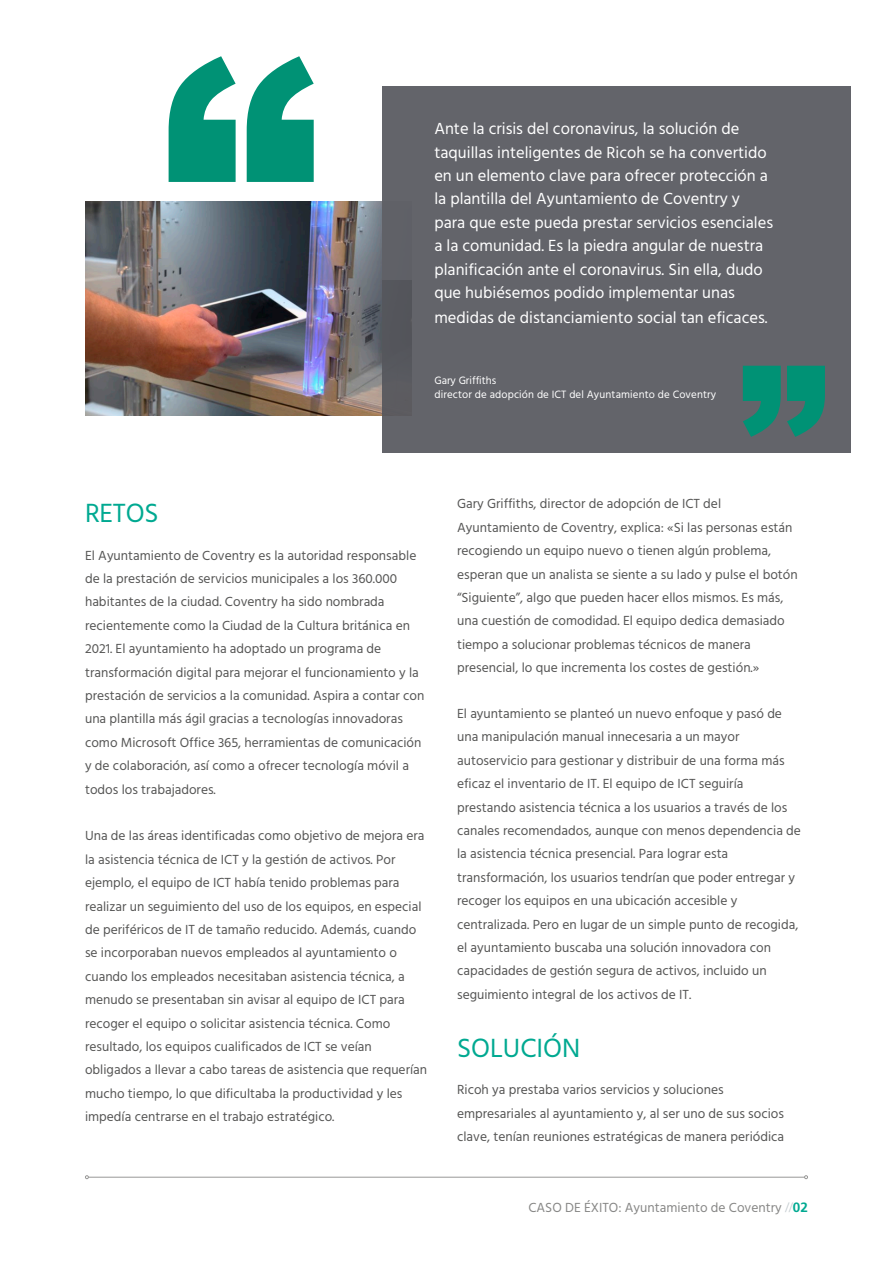
<style>
.page{position:relative;width:893px;height:1263px;background:#fff}
.page>*{position:absolute;margin:0;border:0;box-sizing:border-box;transform-origin:0 0}
.text_base_2021{font:27px "Hind";color:#00a991}
.t1{font:16.5px/23.4px "Hind";color:#fff}
.text_base_2021-2{font:13.5px/23.4px "Hind";color:#565655}
.t2{font:13.5px "Hind";color:#878786}
.t3{font:10.95px/14.5px "Hind";letter-spacing:.01em;color:#fff}
.s1{font-family:"Frutiger LT Pro";font-weight:300;color:#c6cdd1}
.s2{font-family:"Frutiger LT Pro";font-weight:700;color:#00a991}
</style>
<div class="page">
<img style="left:85px;top:202px;width:297px;height:214px">
<div style="left:382px;top:86px;width:468px;height:367px;background:#63646a"></div>
<svg style="left:169px;top:56px;width:145px;height:126px"></svg>
<svg style="left:743px;top:366px;width:82px;height:71px"></svg>
<hr style="left:88px;top:1177px;width:716px;height:1px;background:#878786">
<svg style="left:85px;top:1175px;width:4px;height:4px"></svg>
<svg style="left:804px;top:1175px;width:4px;height:4px"></svg>
<p class="t1" style="left:434px;top:118px;width:340px">Ante la crisis del coronavirus, la solución de taquillas inteligentes de Ricoh se ha convertido en un elemento clave para ofrecer protección a la plantilla del Ayuntamiento de Coventry y para que este pueda prestar servicios esenciales a la comunidad. Es la piedra angular de nuestra planificación ante el coronavirus. Sin ella, dudo que hubiésemos podido implementar unas</p>
<p class="t1" style="left:434px;top:306px;width:335px">medidas de distanciamiento social tan eficaces.</p>
<p class="t3" style="left:434px;top:373px;width:283px">Gary Griffiths<br>director de adopción de ICT del Ayuntamiento de Coventry</p>
<p class="text_base_2021" style="left:85px;top:495px;width:75px">RETOS</p>
<p class="text_base_2021-2" style="left:85px;top:544px;width:341px">El Ayuntamiento de Coventry es la autoridad responsable de la prestación de servicios municipales a los 360.000 habitantes de la ciudad. Coventry ha sido nombrada recientemente como la Ciudad de la Cultura británica en 2021. El ayuntamiento ha adoptado un programa de transformación digital para mejorar el funcionamiento y la prestación de servicios a la comunidad. Aspira a contar con una plantilla más ágil gracias a tecnologías innovadoras como Microsoft Office 365, herramientas de comunicación y de colaboración, así como a ofrecer tecnología móvil a todos los trabajadores.</p>
<p class="text_base_2021-2" style="left:85px;top:825px;width:344px">Una de las áreas identificadas como objetivo de mejora era la asistencia técnica de ICT y la gestión de activos. Por ejemplo, el equipo de ICT había tenido problemas para realizar un seguimiento del uso de los equipos, en especial de periféricos de IT de tamaño reducido. Además, cuando se incorporaban nuevos empleados al ayuntamiento o cuando los empleados necesitaban asistencia técnica, a menudo se presentaban sin avisar al equipo de ICT para recoger el equipo o solicitar asistencia técnica. Como resultado, los equipos cualificados de ICT se veían obligados a llevar a cabo tareas de asistencia que requerían mucho tiempo, lo que dificultaba la productividad y les impedía centrarse en el trabajo estratégico.</p>
<p class="text_base_2021-2" style="left:457px;top:493px;width:342px">Gary Griffiths, director de adopción de ICT del Ayuntamiento de Coventry, explica: «Si las personas están recogiendo un equipo nuevo o tienen algún problema, esperan que un analista se siente a su lado y pulse el botón “Siguiente”, algo que pueden hacer ellos mismos. Es más, una cuestión de comodidad. El equipo dedica demasiado tiempo a solucionar problemas técnicos de manera presencial, lo que incrementa los costes de gestión.»</p>
<p class="text_base_2021-2" style="left:457px;top:702px;width:345px">El ayuntamiento se planteó un nuevo enfoque y pasó de una manipulación manual innecesaria a un mayor autoservicio para gestionar y distribuir de una forma más eficaz el inventario de IT. El equipo de ICT seguiría prestando asistencia técnica a los usuarios a través de los canales recomendados, aunque con menos dependencia de la asistencia técnica presencial. Para lograr esta transformación, los usuarios tendrían que poder entregar y recoger los equipos en una ubicación accesible y centralizada. Pero en lugar de un simple punto de recogida, el ayuntamiento buscaba una solución innovadora con capacidades de gestión segura de activos, incluido un seguimiento integral de los activos de IT.</p>
<p class="text_base_2021" style="left:457px;top:1030px;width:125px">SOLUCIÓN</p>
<p class="text_base_2021-2" style="left:457px;top:1079px;width:329px">Ricoh ya prestaba varios servicios y soluciones empresariales al ayuntamiento y, al ser uno de sus socios clave, tenían reuniones estratégicas de manera periódica</p>
<p class="t2" style="left:528px;top:1198px;width:281px">CASO DE ÉXITO: Ayuntamiento de Coventry <span class="s1">//</span><span class="s2">02</span></p>
</div>
